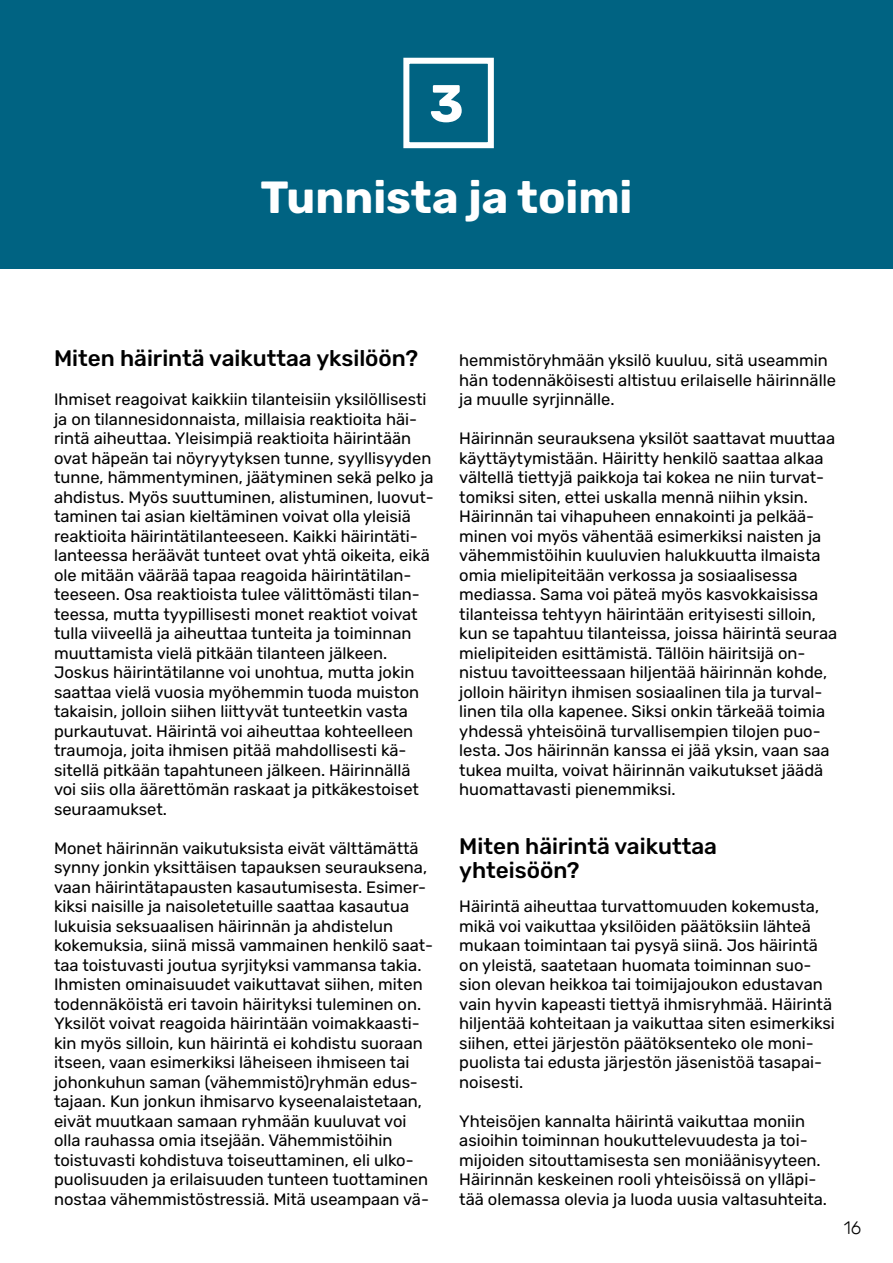
<style>
.page{position:relative;width:893px;height:1263px;background:#fff}
.page>*{position:absolute;margin:0;border:0;box-sizing:border-box;transform-origin:0 0}
.t1{font:700 52.5px "Rubik";color:#fff}
.t2{font:700 45px "Rubik";color:#fff}
.t3{font:500 22.5px/24px "Rubik";color:#000}
.t4{font:300 18px "Rubik";color:#000}
.t5{font:16.5px/19.5px "Rubik";color:#000}
</style>
<div class="page">
<div style="left:0;top:0;width:893px;height:268px;background:#006382"></div>
<div style="left:403px;top:58px;width:91px;height:90px;border:6px solid #fff"></div>
<h1 class="t1" style="left:429px;top:73px;width:36px">3</h1>
<h2 class="t2" style="left:260px;top:171px;width:373px">Tunnista ja toimi</h2>
<h3 class="t3" style="left:54px;top:347px;width:366px">Miten häirintä vaikuttaa yksilöön?</h3>
<p class="t5" style="left:54px;top:390px;width:381px">Ihmiset reagoivat kaikkiin tilanteisiin yksilöllisesti ja on tilannesidonnaista, millaisia reaktioita häi&shy;rintä aiheuttaa. Yleisimpiä reaktioita häirintään ovat häpeän tai nöyryytyksen tunne, syyllisyyden tunne, hämmentyminen, jäätyminen sekä pelko ja ahdistus. Myös suuttuminen, alistuminen, luovut&shy;taminen tai asian kieltäminen voivat olla yleisiä reaktioita häirintätilanteeseen. Kaikki häirintäti&shy;lanteessa heräävät tunteet ovat yhtä oikeita, eikä ole mitään väärää tapaa reagoida häirintätilan&shy;teeseen. Osa reaktioista tulee välittömästi tilan&shy;teessa, mutta tyypillisesti monet reaktiot voivat tulla viiveellä ja aiheuttaa tunteita ja toiminnan muuttamista vielä pitkään tilanteen jälkeen.<br>Joskus häirintätilanne voi unohtua, mutta jokin saattaa vielä vuosia myöhemmin tuoda muiston takaisin, jolloin siihen liittyvät tunteetkin vasta purkautuvat. Häirintä voi aiheuttaa kohteelleen traumoja, joita ihmisen pitää mahdollisesti kä&shy;sitellä pitkään tapahtuneen jälkeen. Häirinnällä voi siis olla äärettömän raskaat ja pitkäkestoiset seuraamukset.</p>
<p class="t5" style="left:54px;top:839px;width:381px">Monet häirinnän vaikutuksista eivät välttämättä synny jonkin yksittäisen tapauksen seurauksena, vaan häirintätapausten kasautumisesta. Esimer&shy;kiksi naisille ja naisoletetuille saattaa kasautua lukuisia seksuaalisen häirinnän ja ahdistelun kokemuksia, siinä missä vammainen henkilö saat&shy;taa toistuvasti joutua syrjityksi vammansa takia.<br>Ihmisten ominaisuudet vaikuttavat siihen, miten todennäköistä eri tavoin häirityksi tuleminen on.<br>Yksilöt voivat reagoida häirintään voimakkaasti&shy;kin myös silloin, kun häirintä ei kohdistu suoraan itseen, vaan esimerkiksi läheiseen ihmiseen tai johonkuhun saman (vähemmistö)ryhmän edus&shy;tajaan. Kun jonkun ihmisarvo kyseenalaistetaan, eivät muutkaan samaan ryhmään kuuluvat voi olla rauhassa omia itsejään. Vähemmistöihin toistuvasti kohdistuva toiseuttaminen, eli ulko&shy;puolisuuden ja erilaisuuden tunteen tuottaminen nostaa vähemmistöstressiä. Mitä useampaan vä-</p>
<p class="t5" style="left:459px;top:351px;width:378px">hemmistöryhmään yksilö kuuluu, sitä useammin hän todennäköisesti altistuu erilaiselle häirinnälle ja muulle syrjinnälle.</p>
<p class="t5" style="left:459px;top:429px;width:379px">Häirinnän seurauksena yksilöt saattavat muuttaa käyttäytymistään. Häiritty henkilö saattaa alkaa vältellä tiettyjä paikkoja tai kokea ne niin turvat&shy;tomiksi siten, ettei uskalla mennä niihin yksin.<br>Häirinnän tai vihapuheen ennakointi ja pelkää&shy;minen voi myös vähentää esimerkiksi naisten ja vähemmistöihin kuuluvien halukkuutta ilmaista omia mielipiteitään verkossa ja sosiaalisessa mediassa. Sama voi päteä myös kasvokkaisissa tilanteissa tehtyyn häirintään erityisesti silloin, kun se tapahtuu tilanteissa, joissa häirintä seuraa mielipiteiden esittämistä. Tällöin häiritsijä on&shy;nistuu tavoitteessaan hiljentää häirinnän kohde, jolloin häirityn ihmisen sosiaalinen tila ja turval&shy;linen tila olla kapenee. Siksi onkin tärkeää toimia yhdessä yhteisöinä turvallisempien tilojen puo&shy;lesta. Jos häirinnän kanssa ei jää yksin, vaan saa tukea muilta, voivat häirinnän vaikutukset jäädä huomattavasti pienemmiksi.</p>
<h3 class="t3" style="left:459px;top:834px;width:259px">Miten häirintä vaikuttaa yhteisöön?</h3>
<p class="t5" style="left:459px;top:897px;width:377px">Häirintä aiheuttaa turvattomuuden kokemusta, mikä voi vaikuttaa yksilöiden päätöksiin lähteä mukaan toimintaan tai pysyä siinä. Jos häirintä on yleistä, saatetaan huomata toiminnan suo&shy;sion olevan heikkoa tai toimijajoukon edustavan vain hyvin kapeasti tiettyä ihmisryhmää. Häirintä hiljentää kohteitaan ja vaikuttaa siten esimerkiksi siihen, ettei järjestön päätöksenteko ole moni&shy;puolista tai edusta järjestön jäsenistöä tasapai&shy;noisesti.</p>
<p class="t5" style="left:459px;top:1111px;width:369px">Yhteisöjen kannalta häirintä vaikuttaa moniin asioihin toiminnan houkuttelevuudesta ja toi&shy;mijoiden sitouttamisesta sen moniäänisyyteen.<br>Häirinnän keskeinen rooli yhteisöissä on ylläpi&shy;tää olemassa olevia ja luoda uusia valtasuhteita.</p>
<p class="t4" style="left:844px;top:1218px;width:19px">16</p>
</div>
